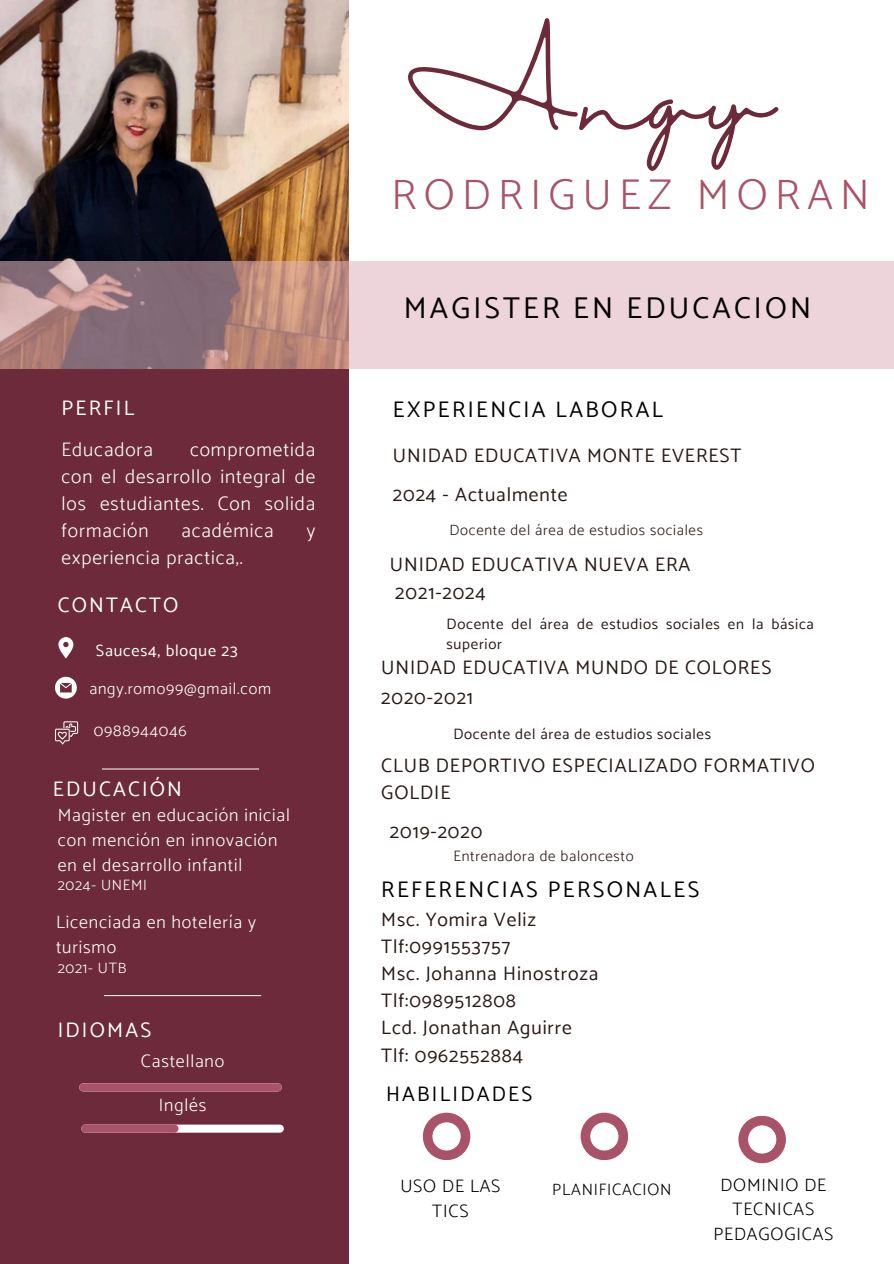
<style>
.page{position:relative;width:894px;height:1264px;background:#fff}
.page>*{position:absolute;margin:0;border:0;box-sizing:border-box;transform-origin:0 0}
.t1{font:85.5px "Halimun";color:#6c2a3a}
.t2{font:300 42.9px "Catamaran";letter-spacing:.17em;color:#a85368}
.t3{font:30px "Catamaran";letter-spacing:.105em;color:#000}
.t4{font:22.5px "Catamaran";letter-spacing:.105em;color:#000}
.t5{font:21px "Catamaran";letter-spacing:.105em;color:#fff}
.t6{font:21px "Catamaran";letter-spacing:.105em;color:#000}
.t7{font:19.5px/27px "Catamaran";letter-spacing:.045em;color:#281a16}
.t8{font:300 19.5px/27px "Catamaran";letter-spacing:.045em;color:#fff;text-align:justify}
.t9{font:300 18px/24.8px "Catamaran";letter-spacing:.045em;color:#fff}
.t10{font:300 18px/24.8px "Catamaran";letter-spacing:.045em;color:#000;text-align:center}
.t11{font:300 16.5px "Catamaran";letter-spacing:.045em;color:#000}
.t12{font:300 16.35px "Catamaran";letter-spacing:.05em;color:#fff}
.t13{font:16.35px "Catamaran";letter-spacing:.05em;color:#fff}
.t14{font:15px/20.2px "Catamaran";letter-spacing:.045em;color:#281a16}
.t15{font:300 15px "Catamaran";letter-spacing:.045em;color:#281a16}
.t16{font:300 15px "Catamaran";letter-spacing:.045em;color:#fff}
</style>
<div class="page">
<div style="left:0;top:0;width:349px;height:1263px;background:#6c2a3a"></div>
<div style="left:79px;top:1083px;width:203px;height:8px;background:#a85368;border-radius:4px"></div>
<div style="left:81px;top:1124px;width:203px;height:8px;background:#fff;border-radius:4px"></div>
<div style="left:81px;top:1124px;width:97px;height:8px;background:#a85368;border-radius:4px"></div>
<hr style="left:102px;top:768px;width:157px;height:1px;background:#e9eaec">
<hr style="left:104px;top:995px;width:157px;height:1px;background:#e9eaec">
<svg style="left:580px;top:1112px;width:48px;height:48px"></svg>
<svg style="left:423px;top:1112px;width:47px;height:48px"></svg>
<svg style="left:738px;top:1116px;width:47px;height:47px"></svg>
<img style="left:0;top:0;width:349px;height:260px">
<svg style="left:0;top:260px;width:893px;height:108px;background:#d0b2b6"></svg>
<svg style="left:58px;top:637px;width:15px;height:21px"></svg>
<svg style="left:55px;top:676px;width:21px;height:22px"></svg>
<svg style="left:55px;top:721px;width:23px;height:23px"></svg>
<h6 class="t5" style="left:62px;top:395px;width:74px">PERFIL</h6>
<h5 class="t8" style="left:62px;top:435px;width:255px;text-indent:128px">comprometida con el desarrollo integral de los estudiantes. Con solida formación</h5>
<h5 class="t8" style="left:62px;top:435px;width:93px">Educadora</h5>
<h5 class="t8" style="left:181px;top:516px;width:94px">académica</h5>
<h5 class="t8" style="left:306px;top:516px;width:10px">y</h5>
<h5 class="t8" style="left:62px;top:543px;width:183px">experiencia practica,.</h5>
<h4 class="t5" style="left:58px;top:592px;width:122px">CONTACTO</h4>
<h1 class="t13" style="left:96px;top:640px;width:143px">Sauces4, bloque 23</h1>
<h3 class="t12" style="left:89px;top:678px;width:183px">angy.romo99@gmail.com</h3>
<h2 class="t12" style="left:94px;top:721px;width:94px">0988944046</h2>
<h4 class="t5" style="left:53px;top:776px;width:130px">EDUCACIÓN</h4>
<h6 class="t9" style="left:58px;top:802px;width:233px">Magister en educación inicial con mención en innovación en el desarrollo infantil</h6>
<h6 class="t16" style="left:58px;top:875px;width:91px">2024- UNEMI</h6>
<p class="t9" style="left:56px;top:909px;width:201px">Licenciada en hotelería y turismo</p>
<p class="t16" style="left:58px;top:958px;width:70px">2021- UTB</p>
<h6 class="t5" style="left:58px;top:1017px;width:95px">IDIOMAS</h6>
<h4 class="t9" style="left:141px;top:1048px;width:85px">Castellano</h4>
<h6 class="t9" style="left:159px;top:1092px;width:49px">Inglés</h6>
<h6 class="t1" style="left:403px;top:52px;width:371px">Angy</h6>
<p class="t2" style="left:391px;top:169px;width:479px">RODRIGUEZ MORAN</p>
<h5 class="t3" style="left:403px;top:290px;width:408px">MAGISTER EN EDUCACION</h5>
<h4 class="t4" style="left:393px;top:396px;width:272px">EXPERIENCIA LABORAL</h4>
<h6 class="t7" style="left:393px;top:441px;width:350px">UNIDAD EDUCATIVA MONTE EVEREST</h6>
<p class="t7" style="left:393px;top:480px;width:176px">2024 - Actualmente</p>
<p class="t15" style="left:449px;top:520px;width:255px">Docente del área de estudios sociales</p>
<h4 class="t7" style="left:390px;top:550px;width:302px">UNIDAD EDUCATIVA NUEVA ERA</h4>
<p class="t7" style="left:395px;top:578px;width:92px">2021-2024</p>
<p class="t14" style="left:446px;top:613px;width:369px">Docente del área de estudios sociales en la básica superior</p>
<p class="t7" style="left:381px;top:654px;width:391px">UNIDAD EDUCATIVA MUNDO DE COLORES</p>
<p class="t7" style="left:381px;top:683px;width:93px">2020-2021</p>
<h5 class="t14" style="left:453px;top:724px;width:259px">Docente del área de estudios sociales</h5>
<h6 class="t7" style="left:381px;top:752px;width:435px">CLUB DEPORTIVO ESPECIALIZADO FORMATIVO<br>GOLDIE</h6>
<p class="t7" style="left:390px;top:817px;width:94px">2019-2020</p>
<h4 class="t15" style="left:453px;top:846px;width:182px">Entrenadora de baloncesto</h4>
<h6 class="t4" style="left:381px;top:876px;width:319px">REFERENCIAS PERSONALES</h6>
<h4 class="t7" style="left:381px;top:906px;width:218px">Msc. Yomira Veliz<br>Tlf:0991553757<br>Msc. Johanna Hinostroza<br>Tlf:0989512808<br>Lcd. Jonathan Aguirre<br>Tlf: 0962552884</h4>
<p class="t6" style="left:386px;top:1081px;width:147px">HABILIDADES</p>
<h5 class="t10" style="left:400px;top:1173px;width:102px">USO DE LAS<br>TICS</h5>
<h6 class="t11" style="left:552px;top:1179px;width:121px">PLANIFICACION</h6>
<p class="t10" style="left:713px;top:1171px;width:121px">DOMINIO DE<br>TECNICAS<br>PEDAGOGICAS</p>
</div>
